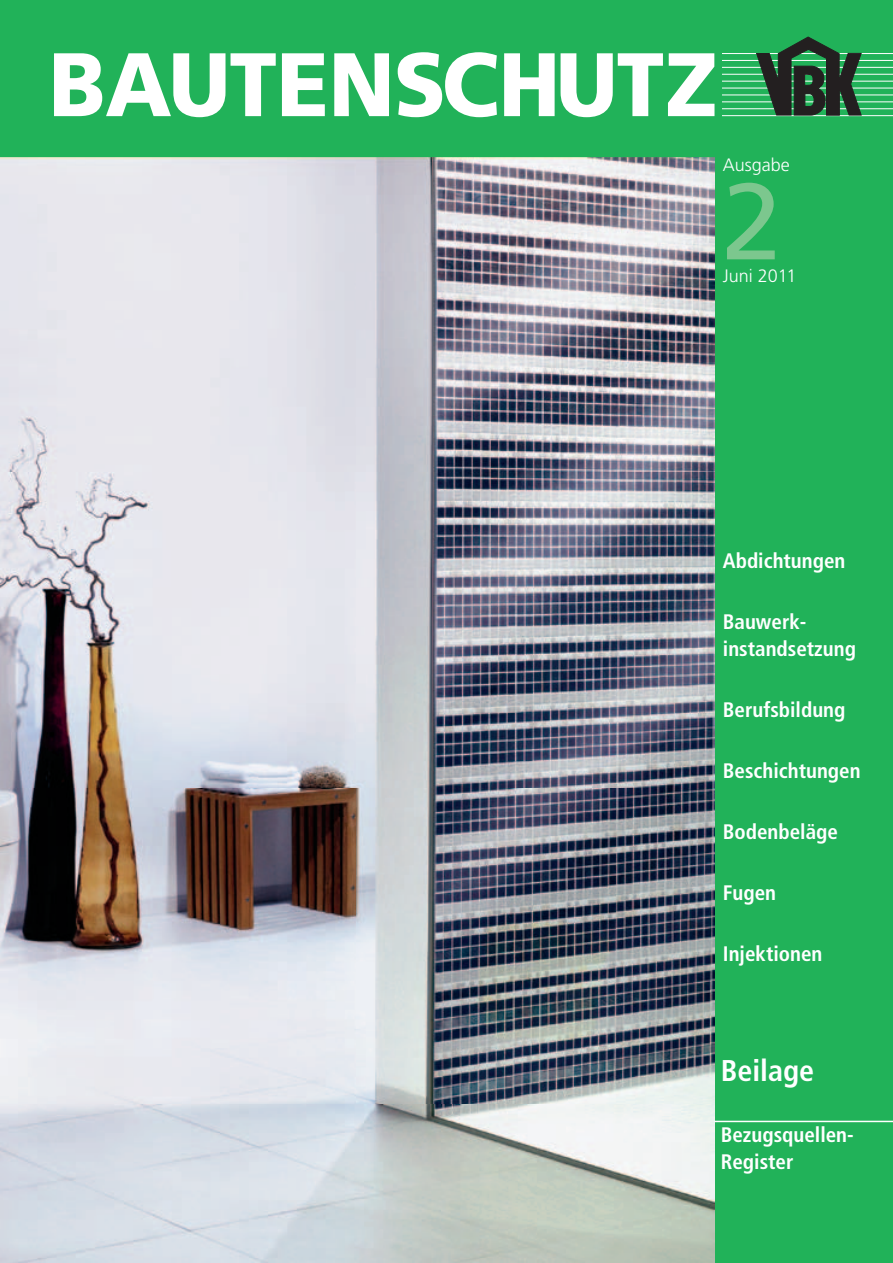
<style>
.page{position:relative;width:893px;height:1263px;background:#21b259}
.page>*{position:absolute;margin:0;border:0;box-sizing:border-box;transform-origin:0 0}
.t1{font:108px "Frutiger";color:#7cc78e}
.t2{font:900 90px "Frutiger CE";letter-spacing:-.01em;color:#fff;scale:.95 1}
.t3{font:700 condensed 30px "Frutiger";color:#fff}
.t4{font:700 condensed 21px/27px "Frutiger";color:#fff}
.t5{font:300 18px "Frutiger";color:#fff}
</style>
<div class="page">
<img style="left:0;top:157px;width:714px;height:1106px">
<hr style="left:723px;top:53px;width:170px;height:1px;background:#fff">
<hr style="left:723px;top:60px;width:170px;height:1px;background:#fff">
<hr style="left:723px;top:67px;width:170px;height:1px;background:#fff">
<hr style="left:723px;top:74px;width:170px;height:1px;background:#fff">
<hr style="left:723px;top:81px;width:170px;height:1px;background:#fff">
<hr style="left:723px;top:115px;width:170px;height:1px;background:#fff">
<hr style="left:723px;top:88px;width:170px;height:1px;background:#fff">
<hr style="left:723px;top:95px;width:170px;height:1px;background:#fff">
<hr style="left:723px;top:101px;width:170px;height:1px;background:#fff">
<hr style="left:723px;top:108px;width:170px;height:1px;background:#fff">
<svg style="left:756px;top:37px;width:106px;height:79px"></svg>
<hr style="left:714px;top:1121px;width:179px;height:1px;background:#fff">
<h2 class="t2" style="left:49px;top:31px;width:706px">BAUTENSCHUTZ</h2>
<p class="t5" style="left:723px;top:154px;width:69px">Ausgabe</p>
<h1 class="t1" style="left:722px;top:158px;width:62px">2</h1>
<p class="t5" style="left:723px;top:265px;width:75px">Juni 2011</p>
<p class="t4" style="left:723px;top:547px;width:124px">Abdichtungen</p>
<p class="t4" style="left:723px;top:608px;width:135px">Bauwerk&shy;instandsetzung</p>
<p class="t4" style="left:723px;top:697px;width:124px">Berufsbildung</p>
<p class="t4" style="left:723px;top:758px;width:139px">Beschichtungen</p>
<p class="t4" style="left:723px;top:819px;width:117px">Bodenbeläge</p>
<p class="t4" style="left:723px;top:880px;width:55px">Fugen</p>
<p class="t4" style="left:723px;top:941px;width:101px">Injektionen</p>
<h3 class="t3" style="left:721px;top:1053px;width:95px">Beilage</h3>
<p class="t4" style="left:721px;top:1122px;width:135px">Bezugsquellen-<br>Register</p>
</div>
